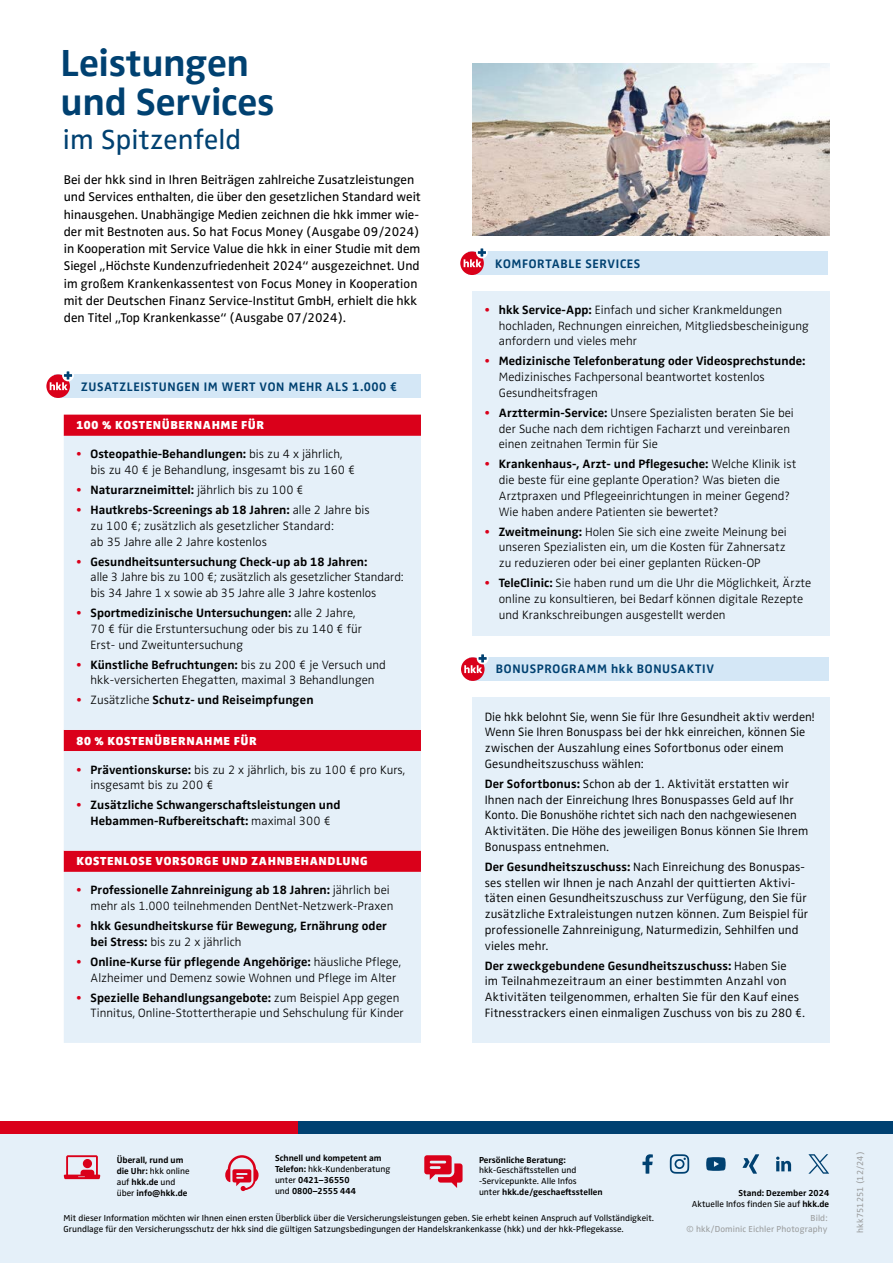
<style>
.page{position:relative;width:893px;height:1263px;background:#fff}
.page>*{position:absolute;margin:0;border:0;box-sizing:border-box;transform-origin:0 0}
.t1{font:700 39px/39px "Zwo Pro";letter-spacing:-.01em;color:#004171}
.t2{font:28.5px "Zwo Pro";letter-spacing:.005em;color:#004171}
.t3{font:13.05px/17.2px "Zwo Pro";color:#000}
.t4{font:700 12.75px "Zwo Pro";letter-spacing:.05em;color:#004171}
.t5{font:300 12.45px/15.8px "Zwo Pro";letter-spacing:.005em;color:#000}
.t6{font:300 12.45px/15.8px "Zwo Pro";letter-spacing:.01em;color:#000}
.t7{font:700 12.45px/15.8px "Zwo Pro";letter-spacing:.005em;color:#000;text-align:center}
.t8{font:900 12px "Zwo Pro";letter-spacing:.05em;color:#fff}
.t9{font:9px/10.8px "Zwo Pro";color:#000}
.t10{font:700 9px/10.8px "Zwo Pro";color:#000}
.t11{font:9px/10.8px "Zwo Pro";letter-spacing:.01em;color:#9c9e9f;text-align:right}
.s1{font-weight:700;color:#da001a}
.s2{font-weight:700}
.s3{color:#da001a}
.s4{font-weight:300}
.s5{font-weight:300;color:#da001a}
.s6{font-weight:400}
</style>
<div class="page">
<div style="left:298px;top:1121px;width:595px;height:13px;background:#004171"></div>
<div style="left:0;top:1121px;width:298px;height:13px;background:#da001a"></div>
<div style="left:0;top:1134px;width:893px;height:129px;background:#e5f0f9"></div>
<svg style="left:424px;top:1155px;width:39px;height:33px"></svg>
<svg style="left:225px;top:1155px;width:34px;height:36px"></svg>
<svg style="left:64px;top:1155px;width:36px;height:24px"></svg>
<img style="left:472px;top:64px;width:357px;height:172px">
<div style="left:472px;top:291px;width:357px;height:345px;background:#e5f0f9"></div>
<div style="left:472px;top:698px;width:357px;height:345px;background:#e5f0f9"></div>
<div style="left:64px;top:415px;width:357px;height:21px;background:#da001a"></div>
<svg style="left:64px;top:436px;width:357px;height:607px;background:#e4dfe9"></svg>
<div style="left:55px;top:374px;width:366px;height:24px;background:#d4e7f6"></div>
<svg style="left:46px;top:374px;width:24px;height:24px"></svg>
<div style="left:62px;top:370px;width:12px;height:11px;background:#fff;border-radius:50%"></div>
<svg style="left:50px;top:371px;width:22px;height:19px"></svg>
<div style="left:469px;top:251px;width:359px;height:24px;background:#d4e7f6"></div>
<svg style="left:460px;top:251px;width:24px;height:24px"></svg>
<div style="left:476px;top:247px;width:12px;height:11px;background:#fff;border-radius:50%"></div>
<svg style="left:464px;top:248px;width:22px;height:19px"></svg>
<div style="left:469px;top:657px;width:360px;height:23px;background:#d4e7f6"></div>
<svg style="left:461px;top:657px;width:24px;height:24px"></svg>
<div style="left:477px;top:652px;width:11px;height:12px;background:#fff;border-radius:50%"></div>
<svg style="left:464px;top:654px;width:23px;height:19px"></svg>
<svg style="left:743px;top:1154px;width:16px;height:20px"></svg>
<svg style="left:776px;top:1156px;width:15px;height:15px"></svg>
<svg style="left:670px;top:1154px;width:19px;height:20px"></svg>
<svg style="left:706px;top:1157px;width:20px;height:14px"></svg>
<svg style="left:642px;top:1154px;width:11px;height:20px"></svg>
<svg style="left:808px;top:1154px;width:21px;height:20px"></svg>
<h1 class="t1" style="left:61px;top:41px;width:216px">Leistungen und Services</h1>
<h2 class="t2" style="left:63px;top:129px;width:180px">im Spitzenfeld</h2>
<p class="t3" style="left:64px;top:172px;width:359px">Bei der hkk sind in Ihren Beiträgen zahlreiche Zusatzleistungen und Services enthalten, die über den gesetzlichen Standard weit hinausgehen. Unabhängige Medien zeichnen die hkk immer wie&shy;der mit Bestnoten aus. So hat Focus Money (Ausgabe 09/2024) in Kooperation mit Service Value die hkk in einer Studie mit dem Siegel „Höchste Kundenzufriedenheit 2024“ ausgezeichnet. Und im großem Krankenkassentest von Focus Money in Kooperation mit der Deutschen Finanz Service-Institut GmbH, erhielt die hkk den Titel „Top Krankenkasse“ (Ausgabe 07/2024).</p>
<p class="t4" style="left:81px;top:376px;width:318px">ZUSATZLEISTUNGEN IM WERT VON MEHR ALS 1.000 €</p>
<p class="t8" style="left:77px;top:416px;width:189px">100 % KOSTENÜBERNAHME FÜR</p>
<p class="t5" style="left:91px;top:445px;width:266px;text-indent:-14px"><span class="s1">•</span> <span class="s2">Osteopathie-Behandlungen:</span> bis zu 4 x jährlich, bis zu 40 € je Behandlung, insgesamt bis zu 160 €</p>
<p class="t7" style="left:77px;top:481px;width:229px"><span class="s3">•</span> Naturarzneimittel: <span class="s4">jährlich bis zu 100 €</span></p>
<p class="t5" style="left:91px;top:501px;width:281px;text-indent:-14px"><span class="s1">•</span> <span class="s2">Hautkrebs-Screenings ab 18 Jahren:</span> alle 2 Jahre bis zu 100 €; zusätzlich als gesetzlicher Standard:<br>ab 35 Jahre alle 2 Jahre kostenlos</p>
<p class="t5" style="left:91px;top:553px;width:315px;text-indent:-14px"><span class="s1">•</span> <span class="s2">Gesundheitsuntersuchung Check-up ab 18 Jahren:<br></span>alle 3 Jahre bis zu 100 €; zusätzlich als gesetzlicher Standard: bis 34 Jahre 1 x sowie ab 35 Jahre alle 3 Jahre kostenlos</p>
<p class="t5" style="left:91px;top:604px;width:273px;text-indent:-14px"><span class="s1">•</span> <span class="s2">Sportmedizinische Untersuchungen:</span> alle 2 Jahre,<br>70 € für die Erstuntersuchung oder bis zu 140 € für<br>Erst- und Zweituntersuchung</p>
<p class="t5" style="left:77px;top:656px;width:311px;text-align:center"><span class="s1">•</span> <span class="s2">Künstliche Befruchtungen:</span> bis zu 200 € je Versuch und hkk-versicherten Ehegatten, maximal 3 Behandlungen</p>
<p class="t7" style="left:77px;top:691px;width:239px"><span class="s5">•</span> <span class="s4">Zusätzliche</span> Schutz- und Reiseimpfungen</p>
<p class="t8" style="left:77px;top:731px;width:182px">80 % KOSTENÜBERNAHME FÜR</p>
<p class="t5" style="left:91px;top:761px;width:316px;text-indent:-14px"><span class="s1">•</span> <span class="s2">Präventionskurse:</span> bis zu 2 x jährlich, bis zu 100 € pro Kurs, insgesamt bis zu 200 €</p>
<p class="t7" style="left:77px;top:796px;width:265px"><span class="s3">•</span> Zusätzliche Schwangerschaftsleistungen und<br>Hebammen-Rufbereitschaft: <span class="s4">maximal 300 €</span></p>
<p class="t8" style="left:77px;top:852px;width:293px">KOSTENLOSE VORSORGE UND ZAHNBEHANDLUNG</p>
<p class="t5" style="left:77px;top:881px;width:318px;text-align:right"><span class="s1">•</span> <span class="s2">Professionelle Zahnreinigung ab 18 Jahren:</span> jährlich bei mehr als 1.000 teilnehmenden DentNet-Netzwerk-Praxen</p>
<p class="t7" style="left:91px;top:917px;width:298px;text-align:left;text-indent:-14px"><span class="s3">•</span> hkk Gesundheitskurse für Bewegung, Ernährung oder bei Stress: <span class="s4">bis zu 2 x jährlich</span></p>
<p class="t5" style="left:91px;top:953px;width:312px;text-indent:-14px"><span class="s1">•</span> <span class="s2">Online-Kurse für pf legende Angehörige:</span> häusliche Pflege,<br>Alzheimer und Demenz sowie Wohnen und Pflege im Alter</p>
<p class="t5" style="left:91px;top:989px;width:315px;text-indent:-14px"><span class="s1">•</span> <span class="s2">Spezielle Behandlungsangebote:</span> zum Beispiel App gegen<br>Tinnitus, Online-Stottertherapie und Sehschulung für Kinder</p>
<p class="t4" style="left:495px;top:254px;width:147px">KOMFORTABLE SERVICES</p>
<p class="t5" style="left:499px;top:301px;width:312px;text-indent:-14px"><span class="s1">•</span> <span class="s2">hkk Service-App:</span> Einfach und sicher Krankmeldungen hochladen, Rechnungen einreichen, Mitgliedsbescheinigung anfordern und vieles mehr</p>
<p class="t5" style="left:499px;top:353px;width:308px;text-indent:-14px"><span class="s1">•</span> <span class="s2">Medizinische Telefonberatung oder Videosprechstunde:<br></span>Medizinisches Fachpersonal beantwortet kostenlos<br>Gesundheitsfragen</p>
<p class="t5" style="left:499px;top:404px;width:297px;text-indent:-14px"><span class="s1">•</span> <span class="s2">Arzttermin-Service:</span> Unsere Spezialisten beraten Sie bei der Suche nach dem richtigen Facharzt und vereinbaren einen zeitnahen Termin für Sie</p>
<p class="t5" style="left:499px;top:456px;width:299px;text-indent:-14px"><span class="s1">•</span> <span class="s2">Krankenhaus-, Arzt- und Pf legesuche:</span> Welche Klinik ist die beste für eine geplante Operation? Was bieten die Arztpraxen und Pflegeeinrichtungen in meiner Gegend?<br>Wie haben andere Patienten sie bewertet?</p>
<p class="t5" style="left:499px;top:523px;width:289px;text-align:justify;text-indent:-14px"><span class="s1">•</span> <span class="s2">Zweitmeinung:</span> Holen Sie sich eine zweite Meinung bei unseren Spezialisten ein, um die Kosten für Zahnersatz zu reduzieren oder bei einer geplanten Rücken-OP</p>
<p class="t5" style="left:499px;top:574px;width:314px;text-indent:-14px"><span class="s1">•</span> <span class="s2">TeleClinic:</span> Sie haben rund um die Uhr die Möglichkeit, Ärzte online zu konsultieren, bei Bedarf können digitale Rezepte und Krankschreibungen ausgestellt werden</p>
<p class="t4" style="left:496px;top:659px;width:220px">BONUSPROGRAMM hkk BONUSAKTIV</p>
<p class="t6" style="left:485px;top:708px;width:331px">Die hkk belohnt Sie, wenn Sie für Ihre Gesundheit aktiv werden!<br>Wenn Sie Ihren Bonuspass bei der hkk einreichen, können Sie zwischen der Auszahlung eines Sofortbonus oder einem Gesundheitszuschuss wählen:</p>
<p class="t6" style="left:485px;top:775px;width:325px"><span class="s2">Der Sofortbonus:</span> Schon ab der 1. Aktivität erstatten wir Ihnen nach der Einreichung Ihres Bonuspasses Geld auf Ihr Konto. Die Bonushöhe richtet sich nach den nachgewiesenen Aktivitäten. Die Höhe des jeweiligen Bonus können Sie Ihrem Bonuspass entnehmen.</p>
<p class="t6" style="left:485px;top:858px;width:325px"><span class="s2">Der Gesundheitszuschuss:</span> Nach Einreichung des Bonuspas&shy;ses stellen wir Ihnen je nach Anzahl der quittierten Aktivi&shy;täten einen Gesundheitszuschuss zur Verfügung, den Sie für zusätzliche Extraleistungen nutzen können. Zum Beispiel für professionelle Zahnreinigung, Naturmedizin, Sehhilfen und vieles mehr.</p>
<p class="t6" style="left:485px;top:957px;width:322px"><span class="s2">Der zweckgebundene Gesundheitszuschuss:</span> Haben Sie<br>im Teilnahmezeitraum an einer bestimmten Anzahl von Aktivitäten teilgenommen, erhalten Sie für den Kauf eines Fitnesstrackers einen einmaligen Zuschuss von bis zu 280 €.</p>
<p class="t10" style="left:275px;top:1152px;width:117px">Schnell und kompetent am<br>Telefon: <span class="s6">hkk-Kundenberatung unter</span> 0421–36550<br><span class="s6">und</span> 0800–2555 444</p>
<p class="t10" style="left:117px;top:1154px;width:74px">Überall, rund um die Uhr: <span class="s6">hkk online auf</span> hkk.de <span class="s6">und über</span> info@hkk.de</p>
<p class="t9" style="left:64px;top:1214px;width:592px">Mit dieser Information möchten wir Ihnen einen ersten Überblick ü ber die Versicherungsleistungen geben. Sie erhebt keinen Anspruch auf Vollständigkeit.<br>Grundlage fü r den Versicherungsschutz der hkk sind die gü ltigen Satzungsbedingungen der Handelskrankenkasse (hkk) und der hkk-Pflegekasse.</p>
<p class="t11" style="left:687px;top:1214px;width:142px">Bild:<br>© hkk/Dominic Eichler Photography</p>
<p class="t10" style="left:479px;top:1153px;width:88px">Persönliche Beratung:</p>
<p class="t9" style="left:479px;top:1166px;width:125px">hkk-Geschäftsstellen und -Servicepunkte. Alle Infos<br>unter <span class="s2">hkk.de/geschaeftsstellen</span></p>
<p class="t9" style="left:692px;top:1189px;width:139px;text-align:right"><span class="s2">Stand: Dezember 2024<br></span>Aktuelle Infos finden Sie auf <span class="s2">hkk.de</span></p>
<p class="t11" style="left:856px;top:1233px;width:82px;rotate:-90deg">hkk751251 (12/24)</p>
</div>
